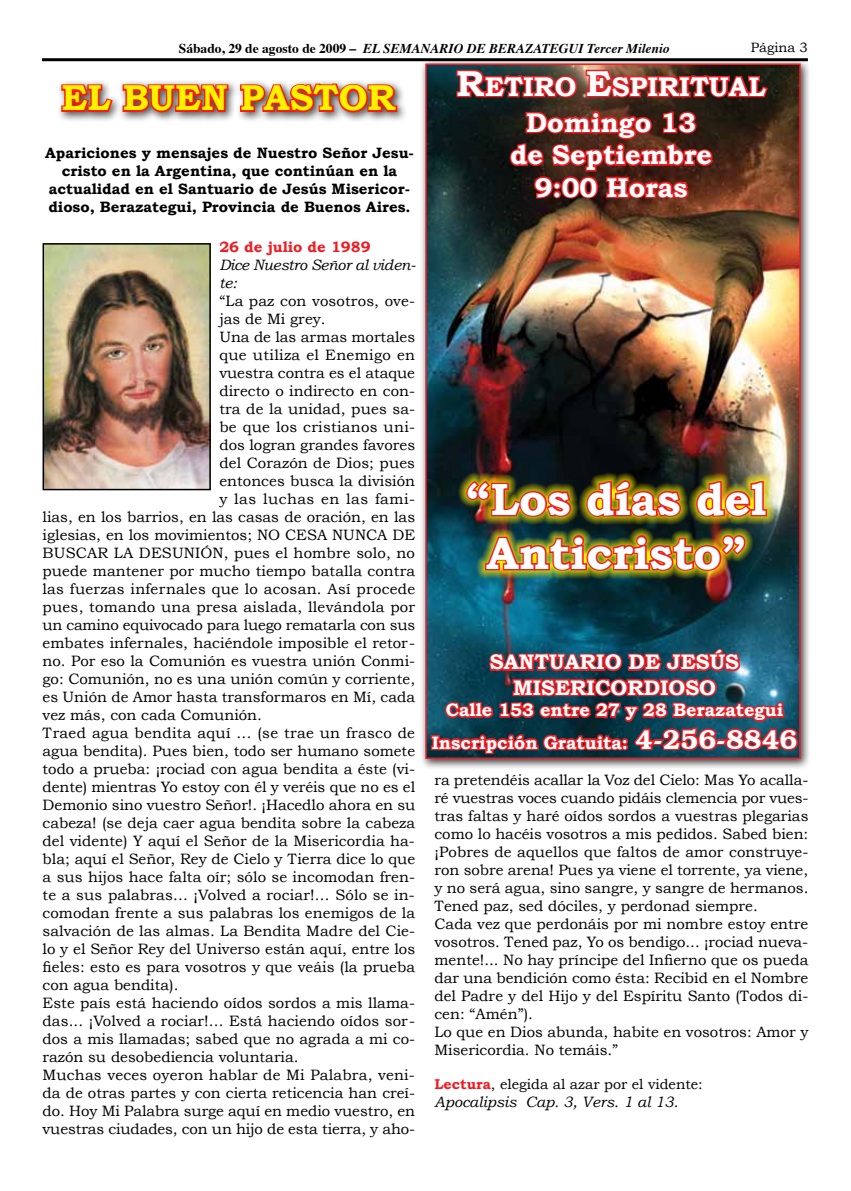
<style>
.page{position:relative;width:851px;height:1191px;background:#fff}
.page>*{position:absolute;margin:0;border:0;box-sizing:border-box;transform-origin:0 0}
.t1{font:700 45px/54px "Bookman Old Style";color:#fff;text-align:center}
.t2{font:700 36px "Bookman Old Style";color:#fff200}
.t3{font:700 27px/32.4px "Bookman Old Style";color:#fff;text-align:center}
.t4{font:700 21px/25.2px "Bookman Old Style";color:#fff;text-align:center}
.t5{font:700 18px/32.4px "Bookman Old Style";color:#fff;text-align:center}
.t6{font:15px/18px "Bookman Old Style";color:#000}
.t7{font:700 15px/18px "Bookman Old Style";color:#000;text-align:center}
.t8{font:15px "Bookman Old Style";letter-spacing:.02em;color:#000}
.t9{font:italic 15px/18px "Bookman Old Style";letter-spacing:-.005em;color:#000}
.t10{font:15px "Bookman Old Style";letter-spacing:.025em;color:#000}
.t11{font:15px "Bookman Old Style";letter-spacing:.035em;color:#000}
.t12{font:700 15px "Bookman Old Style";color:#ed1d24}
.t13{font:14.25px "Bookman Old Style";color:#000}
.t14{font:italic 700 13.5px "Times";color:#000}
.t15{font:13.5px "Bookman Old Style";color:#000}
.s1{font-style:normal}
.s2{font-size:36px}
.s3{font-family:"Bookman";font-weight:600;font-size:27px}
.s4{font-weight:700;color:#ed1d24}
</style>
<div class="page">
<hr style="left:42px;top:58px;width:765px;height:3px;background:#000">
<div style="left:419px;top:59px;width:392px;height:711px;background:#000;opacity:.75"></div>
<img style="left:428px;top:66px;width:369px;height:690px">
<div style="left:425px;top:63px;width:375px;height:696px;border:2px solid #ed1d24"></div>
<div style="left:56px;top:79px;width:352px;height:44px;background:#000;opacity:.75"></div>
<svg style="left:60px;top:83px;width:55px;height:30px;background:#d46154"></svg>
<svg style="left:121px;top:80px;width:109px;height:34px;background:#ce5b4f"></svg>
<svg style="left:238px;top:82px;width:161px;height:32px;background:#cb5e53"></svg>
<svg style="left:507px;top:108px;width:208px;height:93px;background:#7b201b"></svg>
<svg style="left:429px;top:639px;width:370px;height:116px;background:#5e3b4b"></svg>
<img style="left:458px;top:472px;width:317px;height:107px">
<img style="left:465px;top:478px;width:108px;height:40px">
<svg style="left:584px;top:478px;width:99px;height:41px;background:#b66412"></svg>
<img style="left:694px;top:479px;width:74px;height:40px">
<img style="left:483px;top:533px;width:264px;height:40px">
<img style="left:455px;top:68px;width:314px;height:32px">
<img style="left:46px;top:246px;width:162px;height:241px">
<div style="left:43px;top:243px;width:168px;height:247px;border:2px solid #000"></div>
<p class="t14" style="left:179px;top:36px;width:492px"><span class="s1">Sábado, 29 de agosto de 2009 –</span> EL SEMANARIO DE BERAZATEGUI Tercer Milenio</p>
<p class="t15" style="left:750px;top:39px;width:58px">Página 3</p>
<h2 class="t2" style="left:61px;top:77px;width:336px">EL BUEN PASTOR</h2>
<p class="t7" style="left:45px;top:143px;width:370px">Apariciones y mensajes de Nuestro Señor Jesu&shy;cristo en la Argentina, que continúan en la actualidad en el Santuario de Jesús Misericor&shy;dioso, Berazategui, Provincia de Buenos Aires.</p>
<p class="t12" style="left:219px;top:238px;width:153px">26 de julio de 1989</p>
<p class="t9" style="left:219px;top:256px;width:198px">Dice Nuestro Señor al viden&shy;te:</p>
<p class="t6" style="left:219px;top:292px;width:197px">“La paz con vosotros, ove-</p>
<p class="t6" style="left:219px;top:310px;width:108px">jas de Mi grey.</p>
<p class="t6" style="left:219px;top:328px;width:197px">Una de las armas mortales</p>
<p class="t10" style="left:219px;top:346px;width:197px">que utiliza el Enemigo en</p>
<p class="t6" style="left:219px;top:364px;width:197px">vuestra contra es el ataque</p>
<p class="t6" style="left:219px;top:382px;width:197px">directo o indirecto en con-</p>
<p class="t6" style="left:219px;top:400px;width:197px">tra de la unidad, pues sa-</p>
<p class="t8" style="left:219px;top:418px;width:197px">be que los cristianos uni-</p>
<p class="t6" style="left:219px;top:436px;width:197px">dos logran grandes favores</p>
<p class="t6" style="left:219px;top:454px;width:197px">del Corazón de Dios; pues</p>
<p class="t6" style="left:219px;top:472px;width:197px">entonces busca la división</p>
<p class="t11" style="left:219px;top:490px;width:197px">y las luchas en las fami-</p>
<p class="t6" style="left:43px;top:508px;width:374px">lias, en los barrios, en las casas de oración, en las</p>
<p class="t6" style="left:43px;top:526px;width:374px">iglesias, en los movimientos; NO CESA NUNCA DE</p>
<p class="t6" style="left:43px;top:544px;width:374px">BUSCAR LA DESUNIÓN, pues el hombre solo, no</p>
<p class="t6" style="left:43px;top:562px;width:374px">puede mantener por mucho tiempo batalla contra</p>
<p class="t8" style="left:43px;top:580px;width:374px">las fuerzas infernales que lo acosan. Así procede</p>
<p class="t6" style="left:43px;top:598px;width:374px">pues, tomando una presa aislada, llevándola por</p>
<p class="t6" style="left:43px;top:616px;width:374px">un camino equivocado para luego rematarla con sus</p>
<p class="t6" style="left:43px;top:634px;width:374px">embates infernales, haciéndole imposible el retor-</p>
<p class="t6" style="left:43px;top:652px;width:374px">no. Por eso la Comunión es vuestra unión Conmi-</p>
<p class="t6" style="left:43px;top:670px;width:374px">go: Comunión, no es una unión común y corriente,</p>
<p class="t6" style="left:43px;top:688px;width:374px">es Unión de Amor hasta transformaros en Mí, cada</p>
<p class="t6" style="left:43px;top:706px;width:221px">vez más, con cada Comunión.</p>
<p class="t8" style="left:43px;top:724px;width:374px">Traed agua bendita aquí ... (se trae un frasco de</p>
<p class="t6" style="left:43px;top:742px;width:374px">agua bendita). Pues bien, todo ser humano somete</p>
<p class="t6" style="left:43px;top:760px;width:374px">todo a prueba: ¡rociad con agua bendita a éste (vi-</p>
<p class="t6" style="left:43px;top:778px;width:374px">dente) mientras Yo estoy con él y veréis que no es el</p>
<p class="t6" style="left:43px;top:796px;width:374px">Demonio sino vuestro Señor!. ¡Hacedlo ahora en su</p>
<p class="t6" style="left:43px;top:814px;width:374px">cabeza! (se deja caer agua bendita sobre la cabeza</p>
<p class="t6" style="left:43px;top:832px;width:374px">del vidente) Y aquí el Señor de la Misericordia ha-</p>
<p class="t6" style="left:43px;top:850px;width:374px">bla; aquí el Señor, Rey de Cielo y Tierra dice lo que</p>
<p class="t6" style="left:43px;top:868px;width:374px">a sus hijos hace falta oír; sólo se incomodan fren-</p>
<p class="t6" style="left:43px;top:886px;width:374px">te a sus palabras... ¡Volved a rociar!... Sólo se in-</p>
<p class="t6" style="left:43px;top:904px;width:374px">comodan frente a sus palabras los enemigos de la</p>
<p class="t6" style="left:43px;top:922px;width:374px">salvación de las almas. La Bendita Madre del Cie-</p>
<p class="t6" style="left:43px;top:940px;width:374px">lo y el Señor Rey del Universo están aquí, entre los</p>
<p class="t6" style="left:43px;top:958px;width:374px">fieles: esto es para vosotros y que veáis (la prueba</p>
<p class="t6" style="left:43px;top:976px;width:137px">con agua bendita).</p>
<p class="t6" style="left:43px;top:994px;width:374px">Este país está haciendo oídos sordos a mis llama-</p>
<p class="t6" style="left:43px;top:1012px;width:374px">das... ¡Volved a rociar!... Está haciendo oídos sor-</p>
<p class="t6" style="left:43px;top:1030px;width:374px">dos a mis llamadas; sabed que no agrada a mi co-</p>
<p class="t6" style="left:43px;top:1048px;width:257px">razón su desobediencia voluntaria.</p>
<p class="t6" style="left:43px;top:1066px;width:374px">Muchas veces oyeron hablar de Mi Palabra, veni-</p>
<p class="t6" style="left:43px;top:1084px;width:374px">da de otras partes y con cierta reticencia han creí-</p>
<p class="t6" style="left:43px;top:1102px;width:374px">do. Hoy Mi Palabra surge aquí en medio vuestro, en</p>
<p class="t6" style="left:43px;top:1120px;width:374px">vuestras ciudades, con un hijo de esta tierra, y aho-</p>
<h3 class="t3" style="left:456px;top:70px;width:310px"><span class="s2">R</span>ETIRO <span class="s2">E</span>SPIRITUAL</h3>
<h3 class="t3" style="left:510px;top:106px;width:203px">Domingo 13 de Septiembre<br>9:00 Horas</h3>
<h1 class="t1" style="left:466px;top:472px;width:301px">“Los días del<br>Anticristo”</h1>
<h3 class="t4" style="left:490px;top:649px;width:251px">SANTUARIO DE JESÚS<br>MISERICORDIOSO</h3>
<p class="t5" style="left:431px;top:693px;width:367px">Calle 153 entre 27 y 28 Berazategui<br>Inscripción Gratuita: <span class="s3">4-256-8846</span></p>
<p class="t6" style="left:434px;top:770px;width:375px">ra pretendéis acallar la Voz del Cielo: Mas Yo acalla&shy;ré vuestras voces cuando pidáis clemencia por vues&shy;tras faltas y haré oídos sordos a vuestras plegarias como lo hacéis vosotros a mis pedidos. Sabed bien: ¡Pobres de aquellos que faltos de amor construye&shy;ron sobre arena! Pues ya viene el torrente, ya viene, y no será agua, sino sangre, y sangre de hermanos.<br>Tened paz, sed dóciles, y perdonad siempre.<br>Cada vez que perdonáis por mi nombre estoy entre vosotros. Tened paz, Yo os bendigo... ¡rociad nueva&shy;mente!... No hay príncipe del Infierno que os pueda dar una bendición como ésta: Recibid en el Nombre del Padre y del Hijo y del Espíritu Santo (Todos di&shy;cen: “Amén”).<br>Lo que en Dios abunda, habite en vosotros: Amor y Misericordia. No temáis.”</p>
<p class="t13" style="left:434px;top:1076px;width:270px"><span class="s4">Lectura</span>, elegida al azar por el vidente:</p>
<p class="t9" style="left:434px;top:1093px;width:245px">Apocalipsis Cap. 3, Vers. 1 al 13.</p>
</div>
